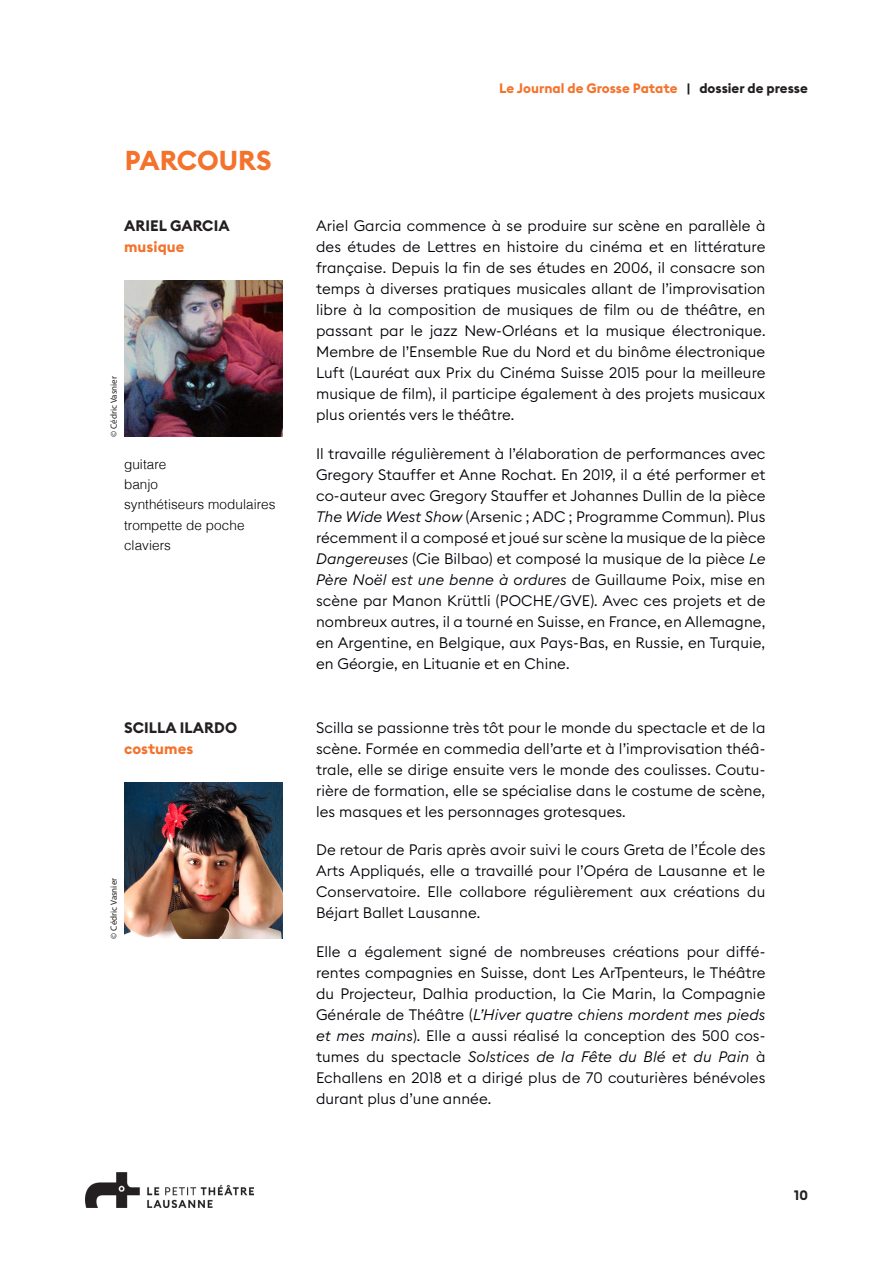
<style>
.page{position:relative;width:893px;height:1263px;background:#fff}
.page>*{position:absolute;margin:0;border:0;box-sizing:border-box;transform-origin:0 0}
.normal_programme_pédag{font:700 27px "Euclid Square";color:#f3732d}
.t1{font:300 15px/21px "Euclid Square";letter-spacing:.005em;color:#000007;text-align:justify}
.t2{font:700 15px "Euclid Square";letter-spacing:.005em;color:#231f20}
.t3{font:700 15px "Euclid Square";letter-spacing:.005em;color:#f3732d}
.t4{font:300 13.5px "Helvetica";letter-spacing:.005em;color:#000007}
.t5{font:700 13.5px "Euclid Square";color:#f3732d}
.t6{font:700 13.5px "Euclid Square";color:#231f20}
.normal_programme_pédag-2{font:9px "Myriad Pro";color:#231f20}
.s1{color:#231f20}
.s2{font-style:italic}
</style>
<div class="page">
<img style="left:124px;top:281px;width:158px;height:156px">
<img style="left:124px;top:782px;width:158px;height:156px">
<img style="left:85px;top:1172px;width:169px;height:36px">
<p class="normal_programme_pédag" style="left:125px;top:143px;width:148px">PARCOURS</p>
<p class="t2" style="left:124px;top:216px;width:107px">ARIEL GARCIA</p>
<p class="t3" style="left:124px;top:237px;width:62px">musique</p>
<p class="normal_programme_pédag-2" style="left:108px;top:437px;width:62px;rotate:-90deg">© Cédric Vasnier</p>
<p class="t4" style="left:124px;top:452px;width:44px">guitare</p>
<p class="t4" style="left:124px;top:473px;width:36px">banjo</p>
<p class="t4" style="left:124px;top:493px;width:153px">synthétiseurs modulaires</p>
<p class="t4" style="left:124px;top:514px;width:122px">trompette de poche</p>
<p class="t4" style="left:124px;top:534px;width:48px">claviers</p>
<p class="t2" style="left:124px;top:718px;width:115px">SCILLA ILARDO</p>
<p class="t3" style="left:124px;top:739px;width:71px">costumes</p>
<p class="normal_programme_pédag-2" style="left:108px;top:938px;width:62px;rotate:-90deg">© Cédric Vasnier</p>
<p class="t5" style="left:499px;top:79px;width:310px">Le Journal de Grosse Patate <span class="s1">| dossier de presse</span></p>
<p class="t1" style="left:316px;top:215px;width:451px">Ariel Garcia commence à se produire sur scène en parallèle à des études de Lettres en histoire du cinéma et en littérature française. Depuis la fin de ses études en 2006, il consacre son temps à diverses pratiques musicales allant de l’improvisation libre à la composition de musiques de film ou de théâtre, en passant par le jazz New-Orléans et la musique électronique.<br>Membre de l’Ensemble Rue du Nord et du binôme électronique Luft (Lauréat aux Prix du Cinéma Suisse 2015 pour la meilleure musique de film), il participe également à des projets musicaux plus orientés vers le théâtre.</p>
<p class="t1" style="left:316px;top:443px;width:451px">Il travaille régulièrement à l’élaboration de performances avec Gregory Stauffer et Anne Rochat. En 2019, il a été performer et co-auteur avec Gregory Stauffer et Johannes Dullin de la pièce <span class="s2">The Wide West Show</span> (Arsenic ; ADC ; Programme Commun). Plus récemment il a composé et joué sur scène la musique de la pièce <span class="s2">Dangereuses</span> (Cie Bilbao) et composé la musique de la pièce <span class="s2">Le Père Noël est une benne à ordures</span> de Guillaume Poix, mise en scène par Manon Krüttli (POCHE/GVE). Avec ces projets et de nombreux autres, il a tourné en Suisse, en France, en Allemagne, en Argentine, en Belgique, aux Pays-Bas, en Russie, en Turquie, en Géorgie, en Lituanie et en Chine.</p>
<p class="t1" style="left:316px;top:717px;width:451px">Scilla se passionne très tôt pour le monde du spectacle et de la scène. Formée en commedia dell’arte et à l’improvisation théâ&shy;trale, elle se dirige ensuite vers le monde des coulisses. Coutu&shy;rière de formation, elle se spécialise dans le costume de scène, les masques et les personnages grotesques.</p>
<p class="t1" style="left:316px;top:839px;width:451px">De retour de Paris après avoir suivi le cours Greta de l’École des Arts Appliqués, elle a travaillé pour l’Opéra de Lausanne et le Conservatoire. Elle collabore régulièrement aux créations du Béjart Ballet Lausanne.</p>
<p class="t1" style="left:316px;top:941px;width:451px">Elle a également signé de nombreuses créations pour diffé&shy;rentes compagnies en Suisse, dont Les ArTpenteurs, le Théâtre du Projecteur, Dalhia production, la Cie Marin, la Compagnie Générale de Théâtre (<span class="s2">L’Hiver quatre chiens mordent mes pieds et mes mains</span>). Elle a aussi réalisé la conception des 500 cos&shy;tumes du spectacle <span class="s2">Solstices de la Fête du Blé et du Pain</span> à Echallens en 2018 et a dirigé plus de 70 couturières bénévoles durant plus d’une année.</p>
<p class="t6" style="left:794px;top:1187px;width:15px">10</p>
</div>
